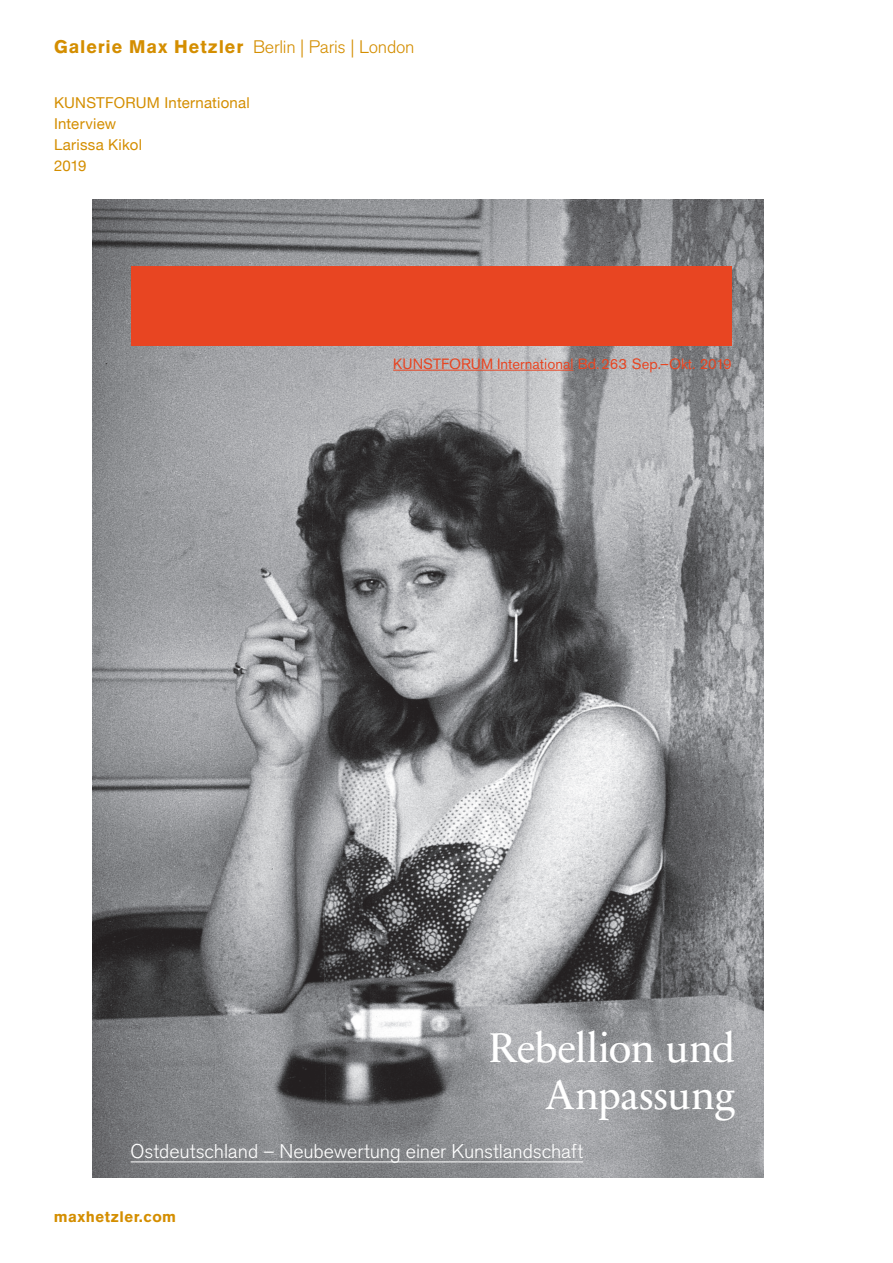
<style>
.page{position:relative;width:893px;height:1263px;background:#fff}
.page>*{position:absolute;margin:0;border:0;box-sizing:border-box;transform-origin:0 0}
.t1{font:42.3px/46.5px "Sabon Next LT Pro";letter-spacing:-.02em;color:#fff;text-align:right}
.t2{font:300 19.65px "Akzidenz Grotesk BQ";letter-spacing:-.005em;color:#fff}
.t3{font:18px "Akzidenz Grotesk BE Light Os F";letter-spacing:-.015em;color:#d48e00}
.t4{font:15px/21px "Helvetica Neue";letter-spacing:.015em;color:#d48e00}
.t5{font:900 15px "Akzidenz Grotesk";letter-spacing:.03em;color:#d48e00}
.t6{font:14.85px "Akzidenz Grotesk BQ";color:#e84522}
.s1{font-family:"Akzidenz Grotesk";font-weight:900}
</style>
<div class="page">
<img style="left:93px;top:200px;width:671px;height:978px">
<div style="left:131px;top:266px;width:601px;height:80px;background:#e84522"></div>
<hr style="left:131px;top:1161px;width:452px;height:1px;background:#fff">
<hr style="left:393px;top:370px;width:180px;height:1px;background:#e84522">
<p class="t3" style="left:54px;top:37px;width:362px"><span class="s1">Galerie Max Hetzler</span> Berlin | Paris | London</p>
<p class="t4" style="left:54px;top:93px;width:197px">KUNSTFORUM International<br>Interview<br>Larissa Kikol<br>2019</p>
<p class="t6" style="left:393px;top:355px;width:340px">KUNSTFORUM International Bd. 263 Sep.–Okt. 2019</p>
<p class="t1" style="left:489px;top:1023px;width:248px">Rebellion und<br>Anpassung</p>
<p class="t2" style="left:131px;top:1140px;width:454px">Ostdeutschland – Neubewertung einer Kunstlandschaft</p>
<p class="t5" style="left:54px;top:1207px;width:124px">maxhetzler.com</p>
</div>
